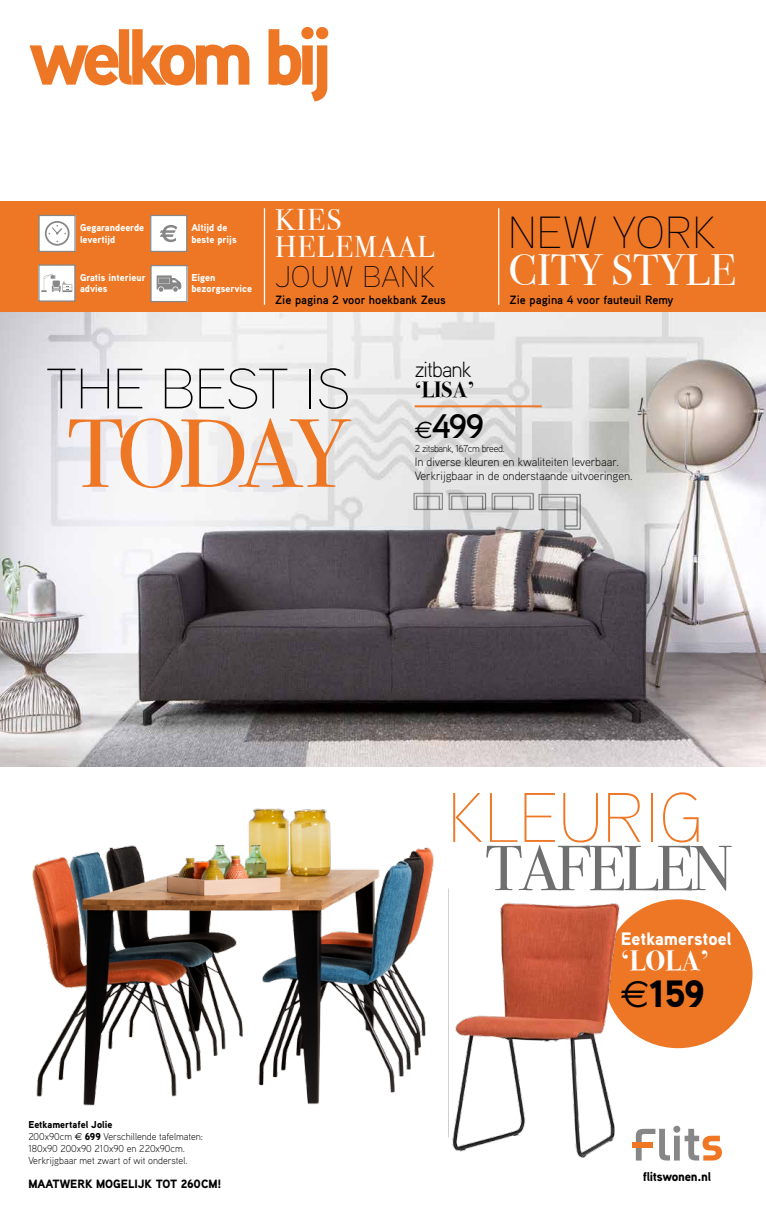
<style>
.page{position:relative;width:766px;height:1219px;background:#fff}
.page>*{position:absolute;margin:0;border:0;box-sizing:border-box;transform-origin:0 0}
.t1{font:97.2px "Bodoni Svty Two ITCTT";letter-spacing:-.08em;color:#ee7726}
.t2{font:900 79.5px "Aaux Pro";letter-spacing:-.09em;color:#ee7726}
.t3{font:100 70px "Aaux Pro";color:#ee7726}
.t4{font:63.8px "Bodoni Svty Two ITCTT";letter-spacing:-.04em;color:#706f6f}
.t5{font:100 57px "Aaux Pro";color:#000}
.t6{font:100 45px "Aaux Pro";letter-spacing:.02em;color:#000}
.t7{font:43.8px "Bodoni Svty Two ITCTT";color:#fff}
.t8{font:900 38px "Aaux Pro";color:#000}
.t9{font:700 34px "Aaux Pro";color:#000}
.t10{font:30px/27px "Bodoni Svty Two ITCTT";letter-spacing:.05em;color:#fff}
.t11{font:100 30px "Aaux Pro";letter-spacing:.02em;color:#000}
.t12{font:700 28px "Bodoni Svty Two ITCTT";color:#fff}
.t13{font:300 22px "Aaux Pro";letter-spacing:-.04em;color:#000}
.t14{font:700 22px "Bodoni Svty Two ITCTT";color:#000}
.t15{font:900 18px "Aaux Pro";color:#fff}
.t16{font:900 12.7px "Aaux Pro";letter-spacing:-.02em;color:#000}
.t17{font:300 12px/14.4px "Aaux Pro";color:#000}
.t18{font:700 12px "Aaux Pro";color:#000}
.t19{font:900 12px "Aaux Pro";color:#000}
.t20{font:300 10px/12px "Aaux Pro";color:#000}
.t21{font:900 10px/11.5px "Aaux Pro";color:#fff}
.t22{font:300 10px "Aaux Pro";letter-spacing:-.04em;color:#000}
.s1{font-family:"Euro Sans";font-weight:400;font-size:24px}
.s2{font-weight:900}
.s3{font-family:"Euro Sans";font-weight:400}
</style>
<div class="page">
<div style="left:603px;top:899px;width:149px;height:149px;background:#ee7726;border-radius:50%"></div>
<img style="left:0;top:311px;width:765px;height:455px">
<img style="left:32px;top:808px;width:402px;height:298px">
<img style="left:448px;top:902px;width:181px;height:256px">
<hr style="left:448px;top:888px;width:1px;height:249px;background:#d0d0d0">
<hr style="left:414px;top:405px;width:127px;height:2px;background:#ee7726">
<img style="left:410px;top:490px;width:35px;height:24px">
<img style="left:445px;top:490px;width:94px;height:24px">
<img style="left:535px;top:491px;width:49px;height:38px">
<div style="left:628px;top:1120px;width:97px;height:99px;background:#fff"></div>
<svg style="left:635px;top:1129px;width:34px;height:31px"></svg>
<div style="left:631px;top:1142px;width:21px;height:6px;background:#ef7622"></div>
<div style="left:673px;top:1136px;width:6px;height:24px;background:#878787"></div>
<div style="left:673px;top:1126px;width:7px;height:7px;background:#878787;border-radius:50%"></div>
<svg style="left:684px;top:1129px;width:37px;height:32px"></svg>
<div style="left:0;top:201px;width:765px;height:110px;background:#ee7726"></div>
<hr style="left:498px;top:208px;width:1px;height:97px;background:#fff">
<hr style="left:264px;top:208px;width:1px;height:97px;background:#fff">
<div style="left:39px;top:215px;width:36px;height:36px;background:#fff"></div>
<div style="left:38px;top:215px;width:38px;height:37px;border:1px solid #878787"></div>
<svg style="left:45px;top:221px;width:25px;height:25px"></svg>
<div style="left:39px;top:265px;width:36px;height:36px;background:#fff"></div>
<div style="left:38px;top:264px;width:37px;height:38px;border:1px solid #878787"></div>
<svg style="left:41px;top:274px;width:31px;height:18px"></svg>
<div style="left:151px;top:215px;width:36px;height:36px;background:#fff"></div>
<div style="left:150px;top:215px;width:37px;height:37px;border:1px solid #878787"></div>
<svg style="left:160px;top:225px;width:17px;height:17px"></svg>
<div style="left:151px;top:266px;width:36px;height:36px;background:#fff"></div>
<div style="left:150px;top:265px;width:37px;height:37px;border:1px solid #878787"></div>
<svg style="left:157px;top:275px;width:24px;height:17px"></svg>
<h2 class="t2" style="left:28px;top:6px;width:306px">welkom bij</h2>
<p class="t21" style="left:80px;top:222px;width:66px">Gegarandeerde levertijd</p>
<p class="t21" style="left:80px;top:271px;width:67px">Gratis interieur advies</p>
<p class="t21" style="left:191px;top:222px;width:47px">Altijd de beste prijs</p>
<p class="t21" style="left:191px;top:271px;width:62px">Eigen bezorgservice</p>
<h3 class="t10" style="left:275px;top:203px;width:161px">KIES<br>HELEMAAL</h3>
<h3 class="t11" style="left:275px;top:258px;width:162px">JOUW BANK</h3>
<h3 class="t6" style="left:508px;top:204px;width:209px">NEW YORK</h3>
<h3 class="t7" style="left:508px;top:234px;width:228px">CITY STYLE</h3>
<p class="t18" style="left:275px;top:292px;width:172px">Zie pagina 2 voor hoekbank Zeus</p>
<p class="t18" style="left:509px;top:292px;width:165px">Zie pagina 4 voor fauteuil Remy</p>
<h3 class="t5" style="left:46px;top:353px;width:305px">THE BEST IS</h3>
<h1 class="t1" style="left:67px;top:374px;width:284px">TODAY</h1>
<h3 class="t13" style="left:414px;top:355px;width:58px">zitbank</h3>
<h3 class="t14" style="left:414px;top:371px;width:61px">‘LISA’</h3>
<h3 class="t9" style="left:414px;top:404px;width:71px"><span class="s1">E</span>499</h3>
<p class="t22" style="left:414px;top:442px;width:91px">2 zitsbank, 167cm breed.</p>
<p class="t17" style="left:414px;top:454px;width:220px">In diverse kleuren en kwaliteiten leverbaar.<br>Verkrijgbaar in de onderstaande uitvoeringen.</p>
<p class="t20" style="left:28px;top:1118px;width:176px"><span class="s2">Eetkamertafel Jolie<br></span>200x90cm <span class="s3">e</span> <span class="s2">699</span> Verschillende tafelmaten:<br>180x90 200x90 210x90 en 220x90cm.<br>Verkrijgbaar met zwart of wit onderstel.</p>
<p class="t19" style="left:28px;top:1176px;width:195px">MAATWERK MOGELIJK TOT 260CM!</p>
<h3 class="t3" style="left:448px;top:773px;width:257px">KLEURIG</h3>
<h3 class="t4" style="left:485px;top:816px;width:249px">TAFELEN</h3>
<h3 class="t15" style="left:620px;top:928px;width:112px">Eetkamerstoel</h3>
<h3 class="t12" style="left:620px;top:938px;width:90px">‘LOLA’</h3>
<h3 class="t8" style="left:620px;top:970px;width:86px"><span class="s3">e</span>159</h3>
<p class="t16" style="left:642px;top:1168px;width:70px">flitswonen.nl</p>
</div>
